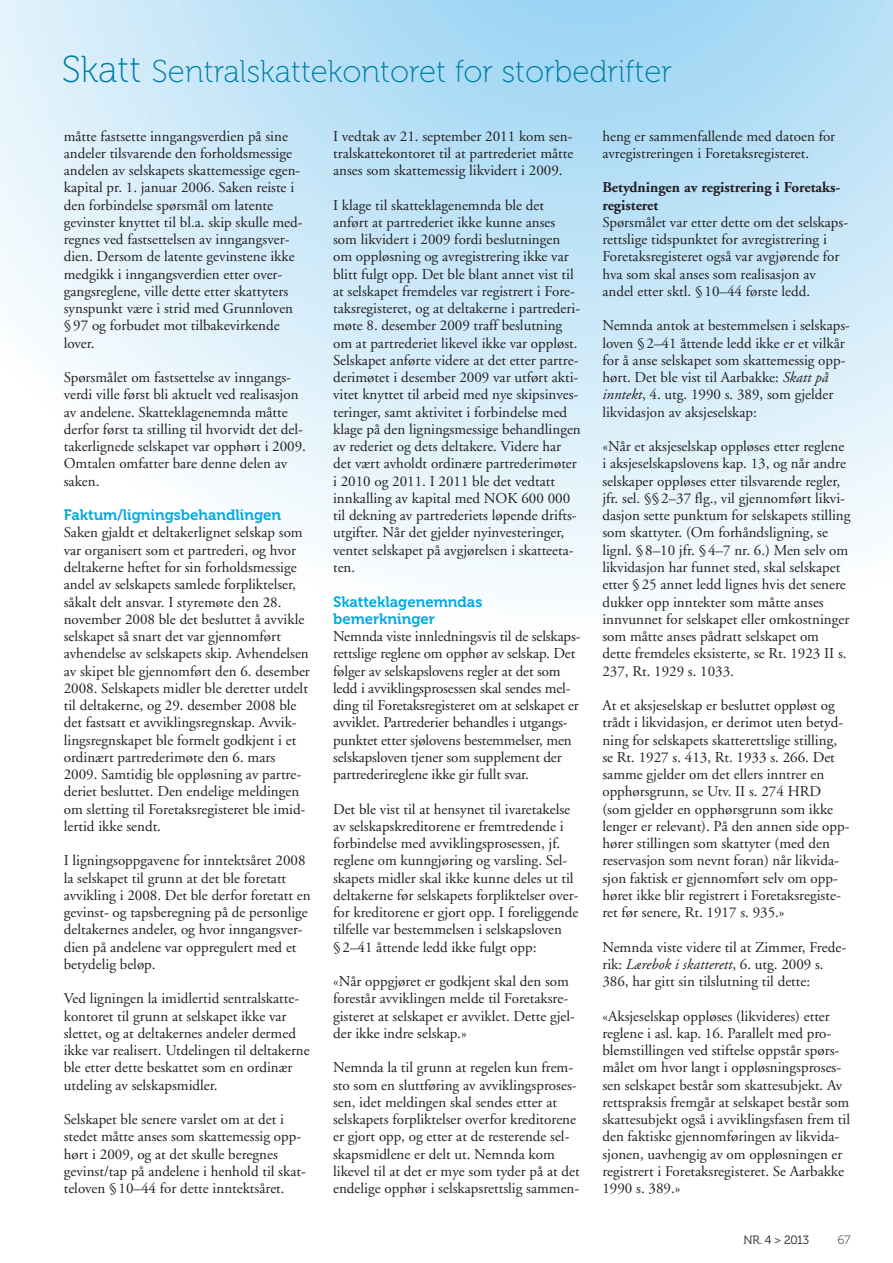
<style>
.page{position:relative;width:893px;height:1263px;background:#fff}
.page>*{position:absolute;margin:0;border:0;box-sizing:border-box;transform-origin:0 0}
.t1{font:31.5px "Museo 100";color:#007ea6}
.t2{font:15px/17.2px "Adobe Garamond";color:#231f20}
.t3{font:15px/17.2px "Museo 700";color:#00a9e2}
.t4{font:700 15px/17.2px "Adobe Garamond";color:#231f20}
.t5{font:12px "Museo 300";letter-spacing:-.025em;color:#231f20}
.t6{font:12px "Museo 100";color:#231f20}
.s1{font-size:37.5px}
.s2{font-style:italic}
</style>
<div class="page">
<svg style="left:0;top:0;width:893px;height:584px"></svg>
<h1 class="t1" style="left:62px;top:54px;width:612px"><span class="s1">Skatt</span> Sentralskattekontoret for storbedrifter</h1>
<p class="t2" style="left:64px;top:128px;width:240px">måtte fastsette inngangsverdien på sine andeler tilsvarende den forholdsmessige andelen av selskapets skattemessige egen&shy;kapital pr. 1. januar 2006. Saken reiste i den forbindelse spørsmål om latente gevinster knyttet til bl.a. skip skulle med&shy;regnes ved fastsettelsen av inngangsver&shy;dien. Dersom de latente gevinstene ikke medgikk i inngangsverdien etter over&shy;gangsreglene, ville dette etter skattyters synspunkt være i strid med Grunnloven §97 og forbudet mot tilbakevirkende lover.</p>
<p class="t2" style="left:64px;top:369px;width:244px">Spørsmålet om fastsettelse av inngangs&shy;verdi ville først bli aktuelt ved realisasjon av andelene. Skatteklagenemnda måtte derfor først ta stilling til hvorvidt det del&shy;takerlignede selskapet var opphørt i 2009.<br>Omtalen omfatter bare denne delen av saken.</p>
<p class="t3" style="left:64px;top:507px;width:219px">Faktum/ligningsbehandlingen</p>
<p class="t2" style="left:64px;top:524px;width:248px">Saken gjaldt et deltakerlignet selskap som var organisert som et partrederi, og hvor deltakerne heftet for sin forholdsmessige andel av selskapets samlede forpliktelser, såkalt delt ansvar. I styremøte den 28. november 2008 ble det besluttet å avvikle selskapet så snart det var gjennomført avhendelse av selskapets skip. Avhendelsen av skipet ble gjennomført den 6. desember 2008. Selskapets midler ble deretter utdelt til deltakerne, og 29. desember 2008 ble det fastsatt et avviklingsregnskap. Avvik&shy;lingsregnskapet ble formelt godkjent i et ordinært partrederimøte den 6. mars 2009. Samtidig ble oppløsning av partre&shy;deriet besluttet. Den endelige meldingen om sletting til Foretaksregisteret ble imid&shy;lertid ikke sendt.</p>
<p class="t2" style="left:64px;top:852px;width:248px">I ligningsoppgavene for inntektsåret 2008 la selskapet til grunn at det ble foretatt avvikling i 2008. Det ble derfor foretatt en gevinst- og tapsberegning på de personlige deltakernes andeler, og hvor inngangsver&shy;dien på andelene var oppregulert med et betydelig beløp.</p>
<p class="t2" style="left:64px;top:990px;width:247px">Ved ligningen la imidlertid sentralskatte&shy;kontoret til grunn at selskapet ikke var slettet, og at deltakernes andeler dermed ikke var realisert. Utdelingen til deltakerne ble etter dette beskattet som en ordinær utdeling av selskapsmidler.</p>
<p class="t2" style="left:64px;top:1111px;width:244px">Selskapet ble senere varslet om at det i stedet måtte anses som skattemessig opp&shy;hørt i 2009, og at det skulle beregnes gevinst/tap på andelene i henhold til skat&shy;teloven §10–44 for dette inntektsåret.</p>
<p class="t2" style="left:333px;top:128px;width:242px;text-align:justify">I vedtak av 21. september 2011 kom sen&shy;tralskattekontoret til at partrederiet måtte anses som skattemessig likvidert i 2009.</p>
<p class="t2" style="left:333px;top:197px;width:249px">I klage til skatteklagenemnda ble det anført at partrederiet ikke kunne anses som likvidert i 2009 fordi beslutningen om oppløsning og avregistrering ikke var blitt fulgt opp. Det ble blant annet vist til at selskapet fremdeles var registrert i Fore&shy;taksregisteret, og at deltakerne i partrederi&shy;møte 8. desember 2009 traff beslutning om at partrederiet likevel ikke var oppløst.<br>Selskapet anførte videre at det etter partre&shy;derimøtet i desember 2009 var utført akti&shy;vitet knyttet til arbeid med nye skipsinves&shy;teringer, samt aktivitet i forbindelse med klage på den ligningsmessige behandlingen av rederiet og dets deltakere. Videre har det vært avholdt ordinære partrederimøter i 2010 og 2011. I 2011 ble det vedtatt innkalling av kapital med NOK 600 000 til dekning av partrederiets løpende drifts&shy;utgifter. Når det gjelder nyinvesteringer, ventet selskapet på avgjørelsen i skatteeta&shy;ten.</p>
<p class="t3" style="left:333px;top:593px;width:151px">Skatteklagenemndas bemerkninger</p>
<p class="t2" style="left:333px;top:628px;width:249px">Nemnda viste innledningsvis til de selskaps&shy;rettslige reglene om opphør av selskap. Det følger av selskapslovens regler at det som ledd i avviklingsprosessen skal sendes mel&shy;ding til Foretaksregisteret om at selskapet er avviklet. Partrederier behandles i utgangs&shy;punktet etter sjølovens bestemmelser, men selskapsloven tjener som supplement der partrederireglene ikke gir fullt svar.</p>
<p class="t2" style="left:333px;top:800px;width:247px">Det ble vist til at hensynet til ivaretakelse av selskapskreditorene er fremtredende i forbindelse med avviklingsprosessen, jf. reglene om kunngjøring og varsling. Sel&shy;skapets midler skal ikke kunne deles ut til deltakerne før selskapets forpliktelser over&shy;for kreditorene er gjort opp. I foreliggende tilfelle var bestemmelsen i selskapsloven §2–41 åttende ledd ikke fulgt opp:</p>
<p class="t2" style="left:333px;top:973px;width:243px">«Når oppgjøret er godkjent skal den som forestår avviklingen melde til Foretaksre&shy;gisteret at selskapet er avviklet. Dette gjel&shy;der ikke indre selskap.»</p>
<p class="t2" style="left:333px;top:1059px;width:248px">Nemnda la til grunn at regelen kun frem&shy;sto som en sluttføring av avviklingsproses&shy;sen, idet meldingen skal sendes etter at selskapets forpliktelser overfor kreditorene er gjort opp, og etter at de resterende sel&shy;skapsmidlene er delt ut. Nemnda kom likevel til at det er mye som tyder på at det endelige opphør i selskapsrettslig sammen-</p>
<p class="t2" style="left:602px;top:128px;width:234px">heng er sammenfallende med datoen for avregistreringen i Foretaksregisteret.</p>
<p class="t4" style="left:602px;top:179px;width:239px">Betydningen av registrering i Foretaks&shy;registeret</p>
<p class="t2" style="left:602px;top:214px;width:247px">Spørsmålet var etter dette om det selskaps&shy;rettslige tidspunktet for avregistrering i Foretaksregisteret også var avgjørende for hva som skal anses som realisasjon av andel etter sktl. §10–44 første ledd.</p>
<p class="t2" style="left:602px;top:317px;width:249px">Nemnda antok at bestemmelsen i selskaps&shy;loven §2–41 åttende ledd ikke er et vilkår for å anse selskapet som skattemessig opp&shy;hørt. Det ble vist til Aarbakke: <span class="s2">Skatt på inntekt</span>, 4. utg. 1990 s. 389, som gjelder likvidasjon av aksjeselskap:</p>
<p class="t2" style="left:602px;top:438px;width:250px">«Når et aksjeselskap oppløses etter reglene i aksjeselskapslovens kap. 13, og når andre selskaper oppløses etter tilsvarende regler, jfr. sel. §§2–37 flg., vil gjennomført likvi&shy;dasjon sette punktum for selskapets stilling som skattyter. (Om forhåndsligning, se lignl. §8–10 jfr. §4–7 nr. 6.) Men selv om likvidasjon har funnet sted, skal selskapet etter §25 annet ledd lignes hvis det senere dukker opp inntekter som måtte anses innvunnet for selskapet eller omkostninger som måtte anses pådratt selskapet om dette fremdeles eksisterte, se Rt. 1923 II s.<br>237, Rt. 1929 s. 1033.</p>
<p class="t2" style="left:602px;top:697px;width:249px">At et aksjeselskap er besluttet oppløst og trådt i likvidasjon, er derimot uten betyd&shy;ning for selskapets skatterettslige stilling, se Rt. 1927 s. 413, Rt. 1933 s. 266. Det samme gjelder om det ellers inntrer en opphørsgrunn, se Utv. II s. 274 HRD (som gjelder en opphørsgrunn som ikke lenger er relevant). På den annen side opp&shy;hører stillingen som skattyter (med den reservasjon som nevnt foran) når likvida&shy;sjon faktisk er gjennomført selv om opp&shy;høret ikke blir registrert i Foretaksregiste&shy;ret før senere, Rt. 1917 s. 935.»</p>
<p class="t2" style="left:602px;top:938px;width:245px">Nemnda viste videre til at Zimmer, Frede&shy;rik: <span class="s2">Lærebok i skatterett</span>, 6. utg. 2009 s.<br>386, har gitt sin tilslutning til dette:</p>
<p class="t2" style="left:602px;top:1007px;width:249px">«Aksjeselskap oppløses (likvideres) etter reglene i asl. kap. 16. Parallelt med pro&shy;blemstillingen ved stiftelse oppstår spørs&shy;målet om hvor langt i oppløsningsproses&shy;sen selskapet består som skattesubjekt. Av rettspraksis fremgår at selskapet består som skattesubjekt også i avviklingsfasen frem til den faktiske gjennomføringen av likvida&shy;sjonen, uavhengig av om oppløsningen er registrert i Foretaksregisteret. Se Aarbakke 1990 s. 389.»</p>
<p class="t5" style="left:743px;top:1233px;width:67px">NR. 4 &gt; 2013</p>
<p class="t6" style="left:838px;top:1233px;width:14px">67</p>
</div>
